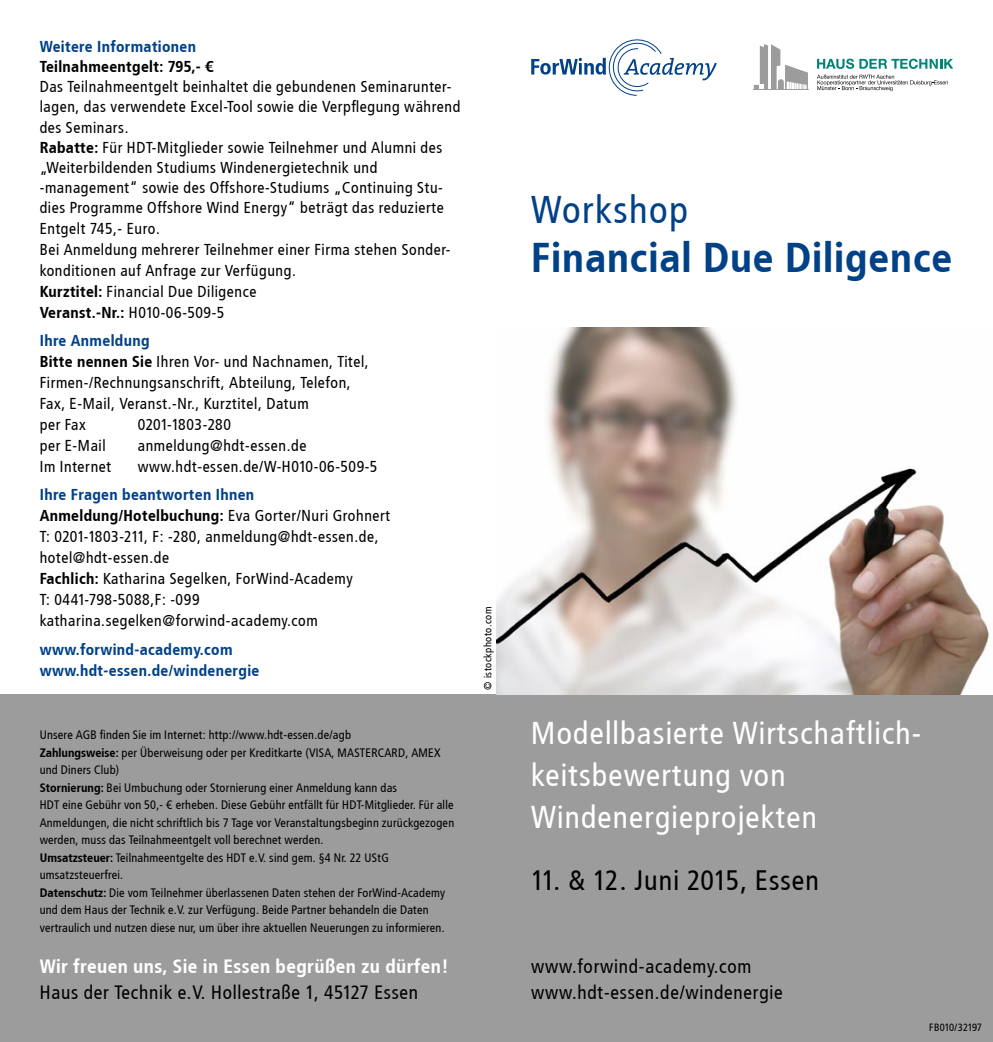
<style>
.page{position:relative;width:993px;height:1042px;background:#fff}
.page>*{position:absolute;margin:0;border:0;box-sizing:border-box;transform-origin:0 0}
.t1{font:700 41.48px "Transit";color:#004188}
.t2{font:38.5px "Transit";color:#004188}
.t3{font:31.5px/42px "Transit";color:#fff}
.t4{font:28px "Transit";color:#000}
.t5{font:19.25px/26.2px "Transit";color:#000}
.t6{font:700 19.25px "Transit";color:#fff}
.t7{font:15.75px/20.5px "Transit";color:#000}
.t8{font:700 15.75px/21px "Transit";color:#004188}
.t9{font:700 15.75px "Transit";color:#000}
.t10{font:15.75px "Transit";letter-spacing:-.025em;color:#000}
.t11{font:12.25px/17.5px "Transit";letter-spacing:-.02em;color:#000}
.t12{font:10.5px "Transit";color:#000}
.t13{font:10.5px "Transit";letter-spacing:-.05em;color:#000}
.s1{font-weight:700}
.s2{font-weight:700;color:#004188}
</style>
<div class="page">
<div style="left:0;top:694px;width:992px;height:348px;background:#9c9c9d"></div>
<svg style="left:817px;top:75px;width:130px;height:16px"></svg>
<svg style="left:817px;top:59px;width:36px;height:10px"></svg>
<svg style="left:859px;top:59px;width:93px;height:10px"></svg>
<svg style="left:753px;top:44px;width:55px;height:46px"></svg>
<svg style="left:531px;top:40px;width:185px;height:55px"></svg>
<img style="left:496px;top:327px;width:494px;height:367px">
<p class="t8" style="left:40px;top:36px;width:158px">Weitere Informationen</p>
<p class="t9" style="left:40px;top:57px;width:176px">Teilnahmeentgelt: 795,- €</p>
<p class="t7" style="left:40px;top:77px;width:422px">Das Teilnahmeentgelt beinhaltet die gebundenen Seminarunter&shy;lagen, das verwendete Excel-Tool sowie die Verpflegung während des Seminars.<br><span class="s1">Rabatte:</span> Für HDT-Mitglieder sowie Teilnehmer und Alumni des „Weiterbildenden Studiums Windenergietechnik und -management“ sowie des Offshore-Studiums „Continuing Stu&shy;dies Programme Offshore Wind Energy“ beträgt das reduzierte Entgelt 745,- Euro.<br>Bei Anmeldung mehrerer Teilnehmer einer Firma stehen Sonder&shy;konditionen auf Anfrage zur Verfügung.<br><span class="s1">Kurztitel:</span> Financial Due Diligence<br><span class="s1">Veranst.-Nr.:</span> H010-06-509-5</p>
<p class="t7" style="left:40px;top:330px;width:331px;line-height:21px"><span class="s2">Ihre Anmeldung<br></span><span class="s1">Bitte nennen Sie</span> Ihren Vor- und Nachnamen, Titel, Firmen-/Rechnungsanschrift, Abteilung, Telefon, Fax, E-Mail, Veranst.-Nr., Kurztitel, Datum<br>per Fax</p>
<p class="t10" style="left:138px;top:415px;width:95px">0201-1803-280</p>
<p class="t7" style="left:40px;top:435px;width:68px">per E-Mail</p>
<p class="t7" style="left:138px;top:435px;width:171px">anmeldung@hdt-essen.de</p>
<p class="t7" style="left:40px;top:456px;width:74px">Im Internet</p>
<p class="t7" style="left:138px;top:456px;width:242px">www.hdt-essen.de/W-H010-06-509-5</p>
<p class="t7" style="left:40px;top:484px;width:352px;line-height:21px"><span class="s2">Ihre Fragen beantworten Ihnen </span><span class="s1">Anmeldung/Hotelbuchung:</span> Eva Gorter/Nuri Grohnert T: 0201-1803-211, F: -280, anmeldung@hdt-essen.de, hotel@hdt-essen.de<br><span class="s1">Fachlich:</span> Katharina Segelken, ForWind-Academy<br>T: 0441-798-5088,F: -099 katharina.segelken@forwind-academy.com</p>
<p class="t8" style="left:40px;top:639px;width:221px">www.forwind-academy.com www.hdt-essen.de/windenergie</p>
<p class="t11" style="left:40px;top:726px;width:416px">Unsere AGB finden Sie im Internet: http://www.hdt-essen.de/agb<br><span class="s1">Zahlungsweise:</span> per Überweisung oder per Kreditkarte (VISA, MASTERCARD, AMEX und Diners Club)<br><span class="s1">Stornierung:</span> Bei Umbuchung oder Stornierung einer Anmeldung kann das<br>HDT eine Gebühr von 50,- € erheben. Diese Gebühr entfällt für HDT-Mitglieder. Für alle Anmeldungen, die nicht schriftlich bis 7 Tage vor Veranstaltungsbeginn zurückgezogen werden, muss das Teilnahmeentgelt voll berechnet werden.<br><span class="s1">Umsatzsteuer:</span> Teilnahmeentgelte des HDT e.V. sind gem. §4 Nr. 22 UStG umsatzsteuerfrei.<br><span class="s1">Datenschutz:</span> Die vom Teilnehmer überlassenen Daten stehen der ForWind-Academy und dem Haus der Technik e.V. zur Verfügung. Beide Partner behandeln die Daten vertraulich und nutzen diese nur, um über ihre aktuellen Neuerungen zu informieren.</p>
<p class="t6" style="left:40px;top:954px;width:411px">Wir freuen uns, Sie in Essen begrüßen zu dürfen!</p>
<p class="t5" style="left:40px;top:979px;width:380px">Haus der Technik e.V. Hollestraße 1, 45127 Essen</p>
<p class="t12" style="left:481px;top:689px;width:85px;rotate:-90deg">© istockphoto.com</p>
<h2 class="t2" style="left:531px;top:187px;width:160px">Workshop</h2>
<h1 class="t1" style="left:531px;top:233px;width:423px">Financial Due Diligence</h1>
<h3 class="t3" style="left:531px;top:712px;width:392px">m odellbasierte Wirtschaftlich&shy;keitsbewertung von<br>Windenergieprojekten</h3>
<h3 class="t4" style="left:531px;top:864px;width:290px">11. &amp; 12. Juni 2015, Essen</h3>
<p class="t5" style="left:531px;top:953px;width:253px">www.forwind-academy.com www.hdt-essen.de/windenergie</p>
<p class="t13" style="left:928px;top:1021px;width:55px">FB010/32197</p>
</div>
